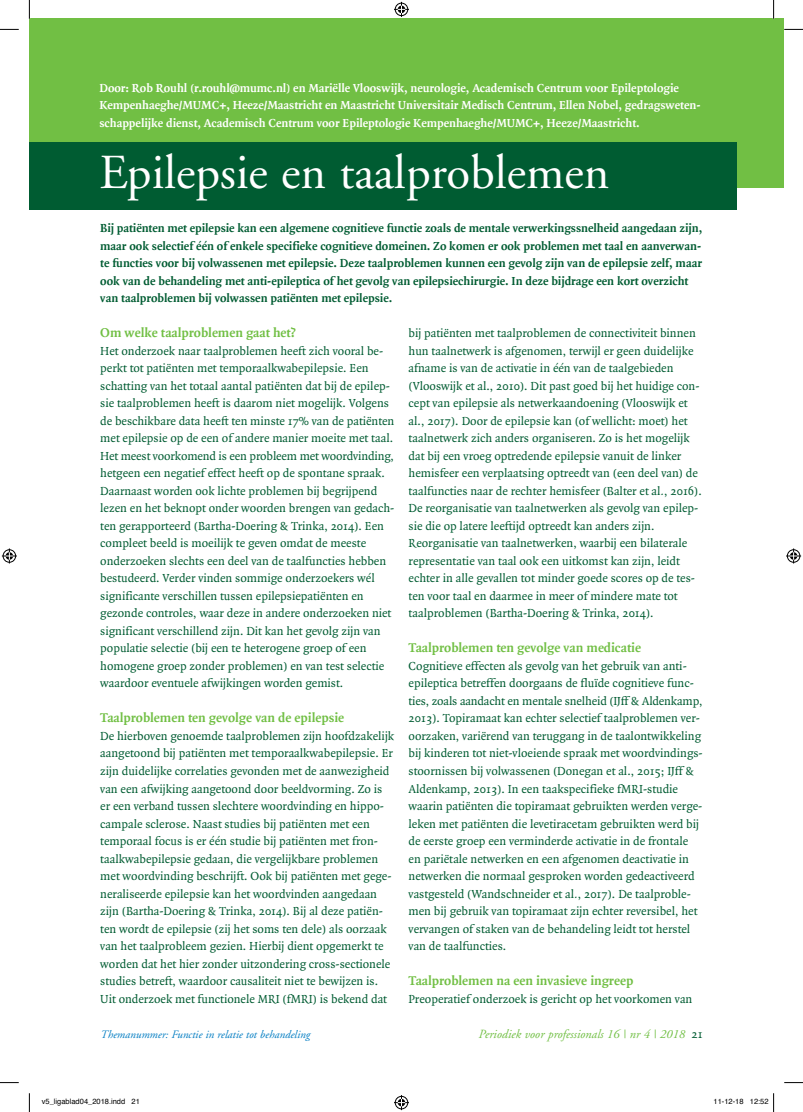
<style>
.page{position:relative;width:803px;height:1112px;background:#fff}
.page>*{position:absolute;margin:0;border:0;box-sizing:border-box;transform-origin:0 0}
.t1{font:48.75px "Adobe Garamond";color:#fff}
.t2{font:700 13.75px "Quadraat";color:#71bf44}
.t3{font:12.5px/17.5px "Quadraat";color:#005c32}
.t4{font:700 12.5px/17.5px "Quadraat";color:#005c32}
.t5{font:700 12.5px/17.5px "Quadraat";color:#fff}
.t6{font:italic 12.5px "Adobe Garamond";color:#71bf44}
.t7{font:italic 11.25px "Adobe Garamond";color:#007cc2}
.t8{font:7.5px "Helvetica";color:#000}
.s1{font-style:italic}
.s2{font-family:"Quadraat";font-style:normal;color:#005c32}
</style>
<div class="page">
<div style="left:29px;top:19px;width:755px;height:169px;background:#71bf44"></div>
<div style="left:29px;top:142px;width:708px;height:67px;background:#005c32"></div>
<svg style="left:0;top:29px;width:19px;height:1px"></svg>
<svg style="left:784px;top:29px;width:19px;height:1px"></svg>
<svg style="left:0;top:1082px;width:19px;height:1px"></svg>
<svg style="left:784px;top:1082px;width:19px;height:1px"></svg>
<svg style="left:29px;top:0;width:1px;height:19px"></svg>
<svg style="left:29px;top:1093px;width:1px;height:18px"></svg>
<svg style="left:773px;top:0;width:1px;height:19px"></svg>
<svg style="left:394px;top:2px;width:15px;height:15px"></svg>
<svg style="left:394px;top:1095px;width:15px;height:14px"></svg>
<svg style="left:2px;top:548px;width:15px;height:15px"></svg>
<svg style="left:786px;top:548px;width:15px;height:15px"></svg>
<svg style="left:773px;top:1093px;width:1px;height:18px"></svg>
<p class="t5" style="left:99px;top:80px;width:603px">Door: Rob Rouhl (r.rouhl@mumc.nl) en Mariëlle Vlooswijk, neurologie, Academisch Centrum voor Epileptologie<br>Kempenhaeghe/MUMC+, Heeze/Maastricht en Maastricht Universitair Medisch Centrum, Ellen Nobel, gedragsweten&shy;schappelijke dienst, Academisch Centrum voor Epileptologie Kempenhaeghe/MUMC+, Heeze/Maastricht.</p>
<h1 class="t1" style="left:99px;top:146px;width:511px">Epilepsie en taalproblemen</h1>
<p class="t4" style="left:100px;top:220px;width:603px">Bij patiënten met epilepsie kan een algemene cognitieve functie zoals de mentale verwerkingssnelheid aangedaan zijn, maar ook selectief één of enkele specifieke cognitieve domeinen. Zo komen er ook problemen met taal en aanverwan&shy;te functies voor bij volwassenen met epilepsie. Deze taalproblemen kunnen een gevolg zijn van de epilepsie zelf, maar ook van de behandeling met anti-epileptica of het gevolg van epilepsiechirurgie. In deze bijdrage een kort overzicht van taalproblemen bij volwassen patiënten met epilepsie.</p>
<p class="t2" style="left:100px;top:325px;width:197px">Om welke taalproblemen gaat het?</p>
<p class="t3" style="left:100px;top:342px;width:296px">Het onderzoek naar taalproblemen heeft zich vooral be&shy;perkt tot patiënten met temporaalkwabepilepsie. Een schatting van het totaal aantal patiënten dat bij de epilep&shy;sie taalproblemen heeft is daarom niet mogelijk. Volgens de beschikbare data heeft ten minste 17% van de patiënten met epilepsie op de een of andere manier moeite met taal.<br>Het meest voorkomend is een probleem met woordvinding, hetgeen een negatief effect heeft op de spontane spraak.<br>Daarnaast worden ook lichte problemen bij begrijpend lezen en het beknopt onder woorden brengen van gedach&shy;ten gerapporteerd (Bartha-Doering &amp; Trinka, 2014). Een compleet beeld is moeilijk te geven omdat de meeste onderzoeken slechts een deel van de taalfuncties hebben bestudeerd. Verder vinden sommige onderzoekers wél significante verschillen tussen epilepsiepatiënten en gezonde controles, waar deze in andere onderzoeken niet significant verschillend zijn. Dit kan het gevolg zijn van populatie selectie (bij een te heterogene groep of een homogene groep zonder problemen) en van test selectie waardoor eventuele afwijkingen worden gemist.</p>
<p class="t2" style="left:100px;top:710px;width:245px">Taalproblemen ten gevolge van de epilepsie</p>
<p class="t3" style="left:100px;top:727px;width:295px">De hierboven genoemde taalproblemen zijn hoofdzakelijk aangetoond bij patiënten met temporaalkwabepilepsie. Er zijn duidelijke correlaties gevonden met de aanwezigheid van een afwijking aangetoond door beeldvorming. Zo is er een verband tussen slechtere woordvinding en hippo&shy;campale sclerose. Naast studies bij patiënten met een temporaal focus is er één studie bij patiënten met fron&shy;taalkwabepilepsie gedaan, die vergelijkbare problemen met woordvinding beschrijft. Ook bij patiënten met gege&shy;neraliseerde epilepsie kan het woordvinden aangedaan zijn (Bartha-Doering &amp; Trinka, 2014). Bij al deze patiën&shy;ten wordt de epilepsie (zij het soms ten dele) als oorzaak van het taalprobleem gezien. Hierbij dient opgemerkt te worden dat het hier zonder uitzondering cross-sectionele studies betreft, waardoor causaliteit niet te bewijzen is.<br>Uit onderzoek met functionele MRI (fMRI) is bekend dat</p>
<p class="t3" style="left:409px;top:325px;width:295px">bij patiënten met taalproblemen de connectiviteit binnen hun taalnetwerk is afgenomen, terwijl er geen duidelijke afname is van de activatie in één van de taalgebieden (Vlooswijk et al., 2010). Dit past goed bij het huidige con&shy;cept van epilepsie als netwerkaandoening (Vlooswijk et al., 2017). Door de epilepsie kan (of wellicht: moet) het taalnetwerk zich anders organiseren. Zo is het mogelijk dat bij een vroeg optredende epilepsie vanuit de linker hemisfeer een verplaatsing optreedt van (een deel van) de taalfuncties naar de rechter hemisfeer (Balter et al<span class="s1">.</span>, 2016).<br>De reorganisatie van taalnetwerken als gevolg van epilep&shy;sie die op latere leeftijd optreedt kan anders zijn.<br>Reorganisatie van taalnetwerken, waarbij een bilaterale representatie van taal ook een uitkomst kan zijn, leidt echter in alle gevallen tot minder goede scores op de tes&shy;ten voor taal en daarmee in meer of mindere mate tot taalproblemen (Bartha-Doering &amp; Trinka, 2014).</p>
<p class="t2" style="left:409px;top:640px;width:234px">Taalproblemen ten gevolge van medicatie</p>
<p class="t3" style="left:409px;top:657px;width:296px">Cognitieve effecten als gevolg van het gebruik van anti&shy;epileptica betreffen doorgaans de fluïde cognitieve func&shy;ties, zoals aandacht en mentale snelheid (IJff &amp; Aldenkamp, 2013). Topiramaat kan echter selectief taalproblemen ver&shy;oorzaken, variërend van teruggang in de taalontwikkeling bij kinderen tot niet-vloeiende spraak met woordvindings&shy;stoornissen bij volwassenen (Donegan et al., 2015; IJff &amp; Aldenkamp, 2013). In een taakspecifieke fMRI-studie waarin patiënten die topiramaat gebruikten werden verge&shy;leken met patiënten die levetiracetam gebruikten werd bij de eerste groep een verminderde activatie in de frontale en pariëtale netwerken en een afgenomen deactivatie in netwerken die normaal gesproken worden gedeactiveerd vastgesteld (Wandschneider et al<span class="s1">.</span>, 2017). De taalproble&shy;men bij gebruik van topiramaat zijn echter reversibel, het vervangen of staken van de behandeling leidt tot herstel van de taalfuncties.</p>
<p class="t2" style="left:409px;top:973px;width:226px">Taalproblemen na een invasieve ingreep</p>
<p class="t3" style="left:409px;top:990px;width:285px">Preoperatief onderzoek is gericht op het voorkomen van</p>
<p class="t7" style="left:100px;top:1027px;width:211px">Themanummer: Functie in relatie tot behandeling</p>
<p class="t6" style="left:478px;top:1026px;width:226px">Periodiek voor professionals 16 | nr 4 | 2018 <span class="s2">21</span></p>
<p class="t8" style="left:42px;top:1095px;width:99px">v5_ligablad04_2018.indd 21</p>
<p class="t8" style="left:713px;top:1095px;width:57px">11-12-18 12:52</p>
</div>
